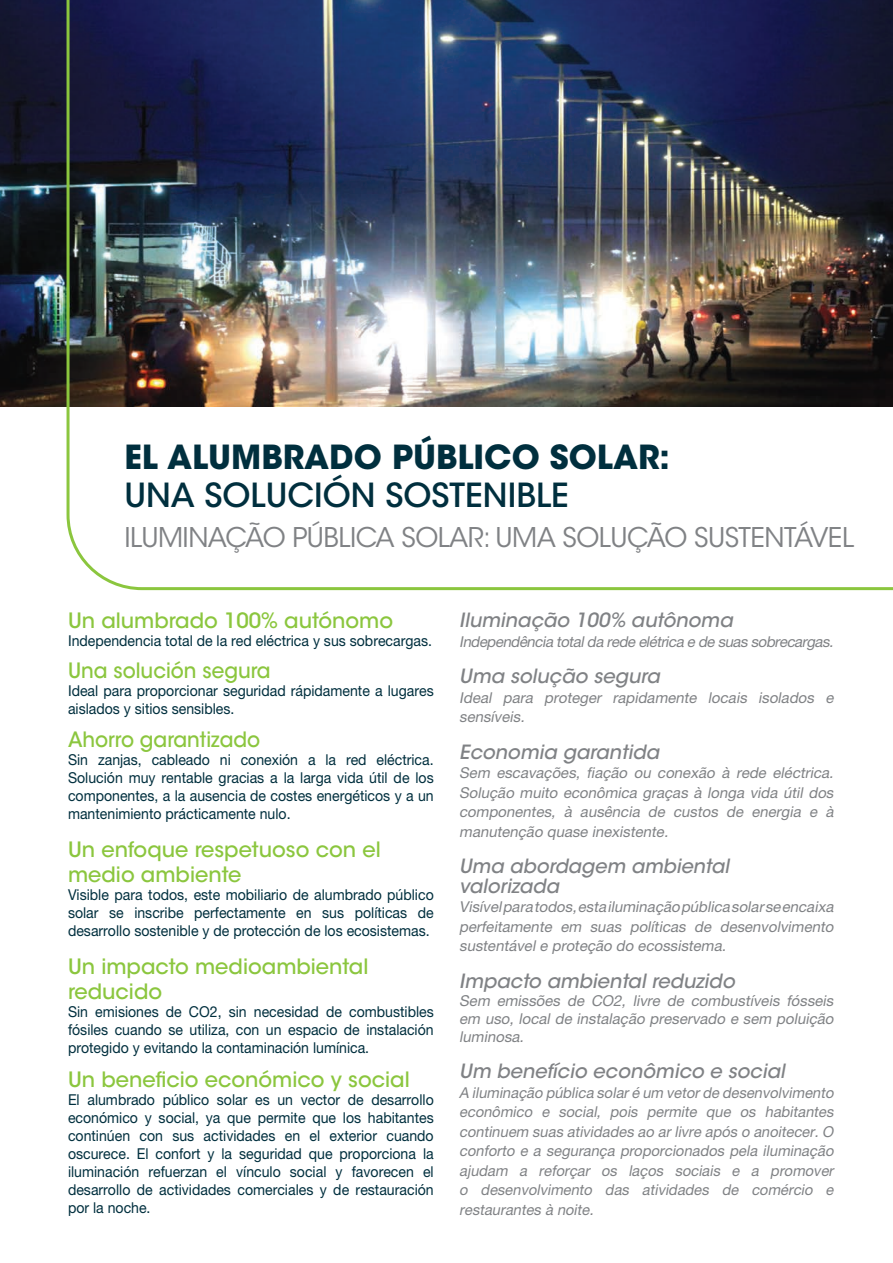
<style>
.page{position:relative;width:893px;height:1263px;background:#fff}
.page>*{position:absolute;margin:0;border:0;box-sizing:border-box;transform-origin:0 0}
.t1{font:700 33px/37.5px "ITC Avant Garde Std";color:#002f3e}
.t2{font:27px "ITC Avant Garde Std";letter-spacing:-.02em;color:#808285}
.t3{font:500 21px/25.2px "ITC Avant Garde Std";color:#8bc63e}
.t4{font:500 21px "ITC Avant Garde Std";color:#8bc63e;scale:.95 1}
.t5{font:italic 500 19.5px/19.5px "ITC Avant Garde Std";color:#808285}
.t6{font:15px/18px "Helvetica Neue LT Pro";color:#002f3e;text-align:justify;scale:.94 1}
.t7{font:italic 15px/19.5px "Helvetica Neue LT Pro";color:#808285;text-align:justify}
.s1{font-weight:500}
</style>
<div class="page">
<img style="left:0;top:0;width:65px;height:406px">
<img style="left:65px;top:0;width:828px;height:591px">
<p class="t1" style="left:124px;top:438px;width:547px">EL ALUMBRADO PÚBLICO SOLAR:<br><span class="s1">UNA SOLUCIÓN SOSTENIBLE</span></p>
<p class="t2" style="left:124px;top:521px;width:731px">ILUMINAÇÃO PÚBLICA SOLAR: UMA SOLUÇÃO SUSTENTÁVEL</p>
<p class="t3" style="left:68px;top:608px;width:327px">Un alumbrado 100% autónomo</p>
<p class="t6" style="left:68px;top:632px;width:389px">Independencia total de la red eléctrica y sus sobrecargas.</p>
<p class="t4" style="left:68px;top:658px;width:215px">Una solución segura</p>
<p class="t6" style="left:68px;top:682px;width:390px">Ideal para proporcionar seguridad rápidamente a lugares aislados y sitios sensibles.</p>
<p class="t4" style="left:68px;top:726px;width:204px">Ahorro garantizado</p>
<p class="t6" style="left:68px;top:750px;width:391px">Sin zanjas, cableado ni conexión a la red eléctrica.<br>Solución muy rentable gracias a la larga vida útil de los componentes, a la ausencia de costes energéticos y a un mantenimiento prácticamente nulo.</p>
<p class="t3" style="left:68px;top:836px;width:314px">Un enfoque respetuoso con el medio ambiente</p>
<p class="t6" style="left:68px;top:885px;width:391px">Visible para todos, este mobiliario de alumbrado público solar se inscribe perfectamente en sus políticas de desarrollo sostenible y de protección de los ecosistemas.</p>
<p class="t3" style="left:68px;top:954px;width:302px">Un impacto medioambiental reducido</p>
<p class="t6" style="left:68px;top:1002px;width:391px">Sin emisiones de CO2, sin necesidad de combustibles fósiles cuando se utiliza, con un espacio de instalación protegido y evitando la contaminación lumínica.</p>
<p class="t3" style="left:68px;top:1067px;width:343px">Un beneficio económico y social</p>
<p class="t6" style="left:68px;top:1090px;width:391px">El alumbrado público solar es un vector de desarrollo económico y social, ya que permite que los habitantes continúen con sus actividades en el exterior cuando oscurece. El confort y la seguridad que proporciona la iluminación refuerzan el vínculo social y favorecen el desarrollo de actividades comerciales y de restauración por la noche.</p>
<p class="t5" style="left:459px;top:611px;width:279px">Iluminação 100% autônoma</p>
<p class="t7" style="left:459px;top:632px;width:379px">Independência totalda rede elétrica e de suas sobrecargas.</p>
<p class="t5" style="left:459px;top:667px;width:207px">Uma solução segura</p>
<p class="t7" style="left:459px;top:688px;width:379px">Ideal para proteger rapidamente locais isolados e sensíveis.</p>
<p class="t5" style="left:459px;top:742px;width:206px">Economia garantida</p>
<p class="t7" style="left:459px;top:763px;width:379px">Sem escavações, fiação ou conexão à rede eléctrica.<br>Solução muito econômica graças à longa vida útil dos componentes, à ausência de custos de energia e à manutenção quase inexistente.</p>
<p class="t5" style="left:459px;top:857px;width:276px">Uma abordagem ambiental valorizada</p>
<p class="t7" style="left:459px;top:897px;width:379px">Visívelpara todos,esta iluminação pública solarse encaixa perfeitamente em suas políticas de desenvolvimento sustentável e proteção do ecossistema.</p>
<p class="t5" style="left:459px;top:971px;width:281px">Impacto ambiental reduzido</p>
<p class="t7" style="left:459px;top:991px;width:379px;line-height:18px">Sem emissões de CO2, livre de combustíveis fósseis em uso, local de instalação preservado e sem poluição luminosa.</p>
<p class="t5" style="left:459px;top:1062px;width:331px">Um benefício econômico e social</p>
<p class="t7" style="left:459px;top:1083px;width:379px">A iluminação pública solaré um vetorde desenvolvimento econômico e social, pois permite que os habitantes continuem suas atividades ao arlivre após o anoitecer.O conforto e a segurança proporcionados pela iluminação aj udam a reforçar os laços sociais e a promover o desenvolvimento das atividades de comércio e restaurantes à noite.</p>
</div>
